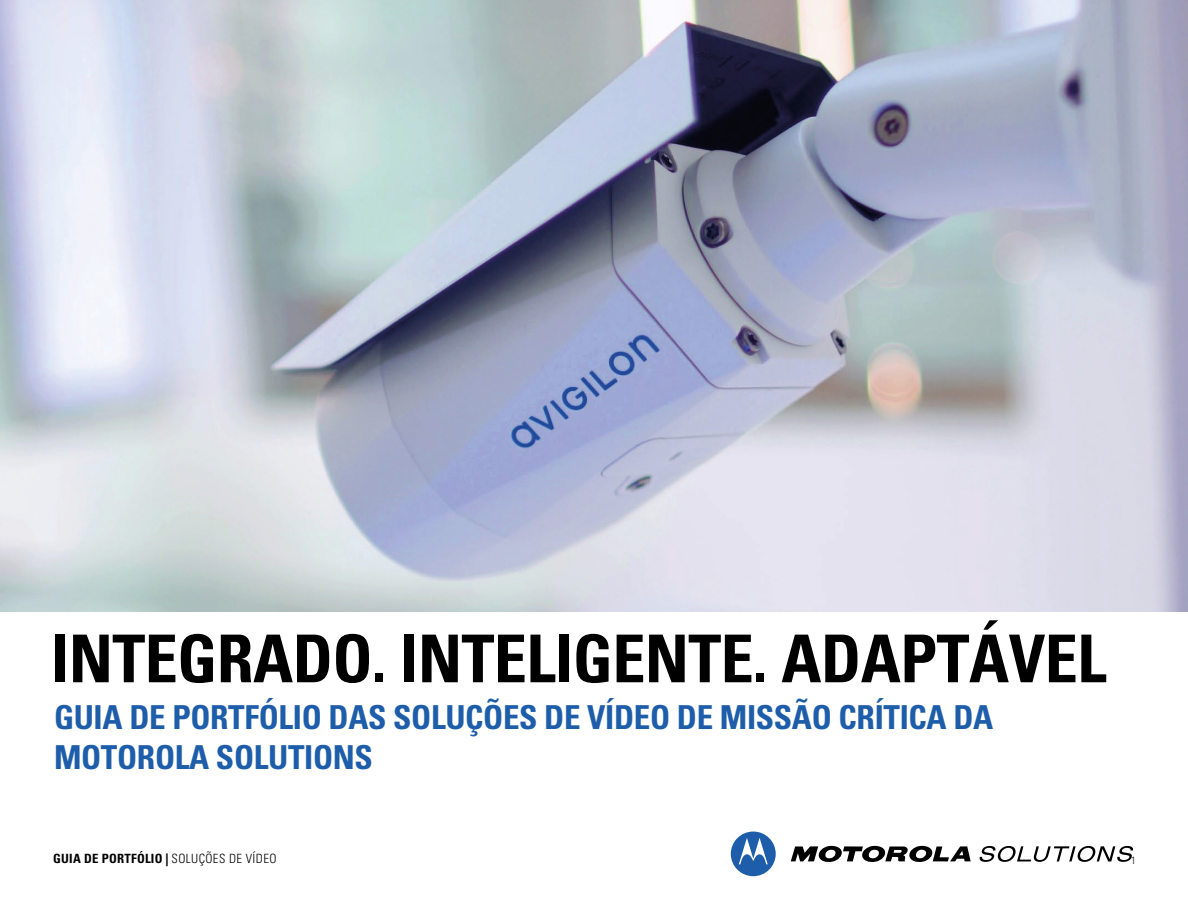
<style>
.page{position:relative;width:1188px;height:918px;background:#fff}
.page>*{position:absolute;margin:0;border:0;box-sizing:border-box;transform-origin:0 0}
.t1{font:700 condensed 66px "Univers";letter-spacing:-.01em;color:#000}
.t2{font:700 condensed 33px/39.6px "Univers";letter-spacing:-.01em;color:#1d5da9}
.t3{font:700 condensed 12.75px "Univers";letter-spacing:.02em;color:#000}
.t4{font:300 condensed 10.5px "Univers";color:#000}
.s1{font-weight:300}
</style>
<div class="page">
<svg style="left:791px;top:846px;width:180px;height:16px"></svg>
<svg style="left:731px;top:832px;width:45px;height:44px"></svg>
<svg style="left:980px;top:846px;width:153px;height:16px"></svg>
<img style="left:0;top:0;width:1188px;height:612px">
<h1 class="t1" style="left:51px;top:618px;width:1057px">INTEGRADO. INTELIGENTE. ADAPTÁVEL</h1>
<p class="t2" style="left:54px;top:697px;width:941px">GUIA DE PORTFÓLIO DAS SOLUÇÕES DE VÍDEO DE MISSÃO CRÍTICA DA<br>MOTOROLA SOLUTIONS</p>
<p class="t3" style="left:53px;top:850px;width:225px">GUIA DE PORTFÓLIO | <span class="s1">SOLUÇÕES DE VÍDEO</span></p>
<p class="t4" style="left:1131px;top:854px;width:6px">1</p>
</div>
